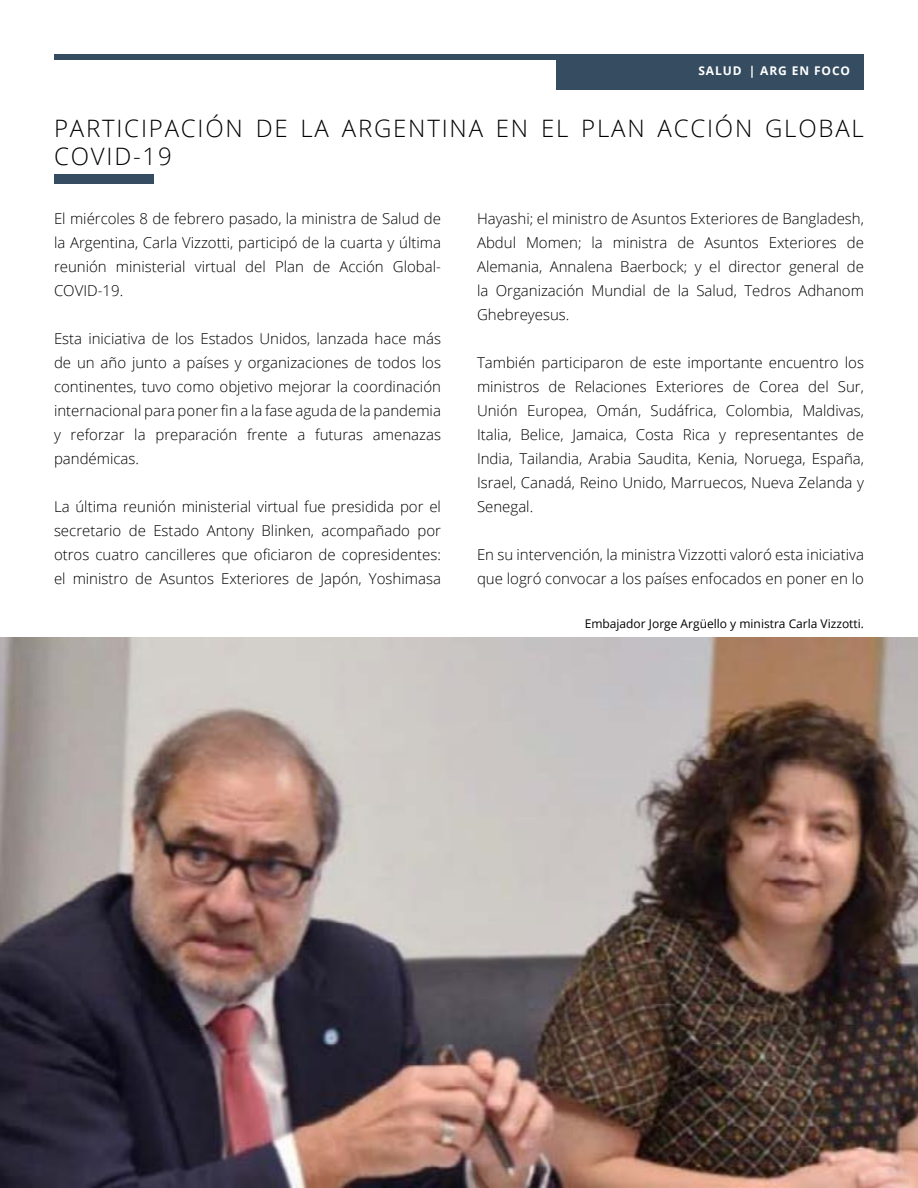
<style>
.page{position:relative;width:918px;height:1188px;background:#fff}
.page>*{position:absolute;margin:0;border:0;box-sizing:border-box;transform-origin:0 0}
.t1{font:300 24px/28.8px "Open Sans";letter-spacing:.075em;color:#000}
.t2{font:300 15px/24px "Open Sans";color:#000;text-align:justify}
.t3{font:12px "Open Sans";color:#000}
.t4{font:700 12px "Open Sans";letter-spacing:.075em;color:#fff}
</style>
<div class="page">
<div style="left:54px;top:54px;width:810px;height:5px;background:#364d61"></div>
<div style="left:556px;top:54px;width:308px;height:36px;background:#364d61"></div>
<img style="left:0;top:637px;width:918px;height:551px">
<div style="left:54px;top:174px;width:100px;height:9px;background:#364d61"></div>
<p class="t4" style="left:698px;top:62px;width:153px">Salud | ARG EN FOCO</p>
<h1 class="t1" style="left:54px;top:113px;width:811px">PARTICIPACIÓN DE LA ARGENTINA EN EL PLAN ACCIÓN GLOBAL<br>COVID-19</h1>
<p class="t2" style="left:54px;top:206px;width:389px">El miércoles 8 de febrero pasado, la ministra de Salud de la Argentina, Carla Vizzotti, participó de la cuarta y última reunión ministerial virtual del Plan de Acción Global-COVID-19.</p>
<p class="t2" style="left:54px;top:326px;width:389px">Esta iniciativa de los Estados Unidos, lanzada hace más de un año junto a países y organizaciones de todos los continentes, tuvo como objetivo mejorar la coordinación internacional para poner fin a la fase aguda de la pandemia y reforzar la preparación frente a futuras amenazas pandémicas.</p>
<p class="t2" style="left:54px;top:494px;width:389px">La última reunión ministerial virtual fue presidida por el secretario de Estado Antony Blinken, acompañado por otros cuatro cancilleres que oficiaron de copresidentes: el ministro de Asuntos Exteriores de Japón, Yoshimasa</p>
<p class="t2" style="left:477px;top:206px;width:389px">Hayashi; el ministro de Asuntos Exteriores de Bangladesh, Abdul Momen; la ministra de Asuntos Exteriores de Alemania, Annalena Baerbock; y el director general de la Organización Mundial de la Salud, Tedros Adhanom Ghebreyesus.</p>
<p class="t2" style="left:477px;top:350px;width:389px">También participaron de este importante encuentro los ministros de Relaciones Exteriores de Corea del Sur, Unión Europea, Omán, Sudáfrica, Colombia, Maldivas, Italia, Belice, Jamaica, Costa Rica y representantes de India, Tailandia, Arabia Saudita, Kenia, Noruega, España, Israel, Canadá, Reino Unido, Marruecos, Nueva Zelanda y Senegal.</p>
<p class="t2" style="left:477px;top:542px;width:389px">En su intervención, la ministra Vizzotti valoró esta iniciativa que logró convocar a los países enfocados en poner en lo</p>
<p class="t3" style="left:585px;top:616px;width:281px">Embajador Jorge Argüello y ministra Carla Vizzotti.</p>
</div>
